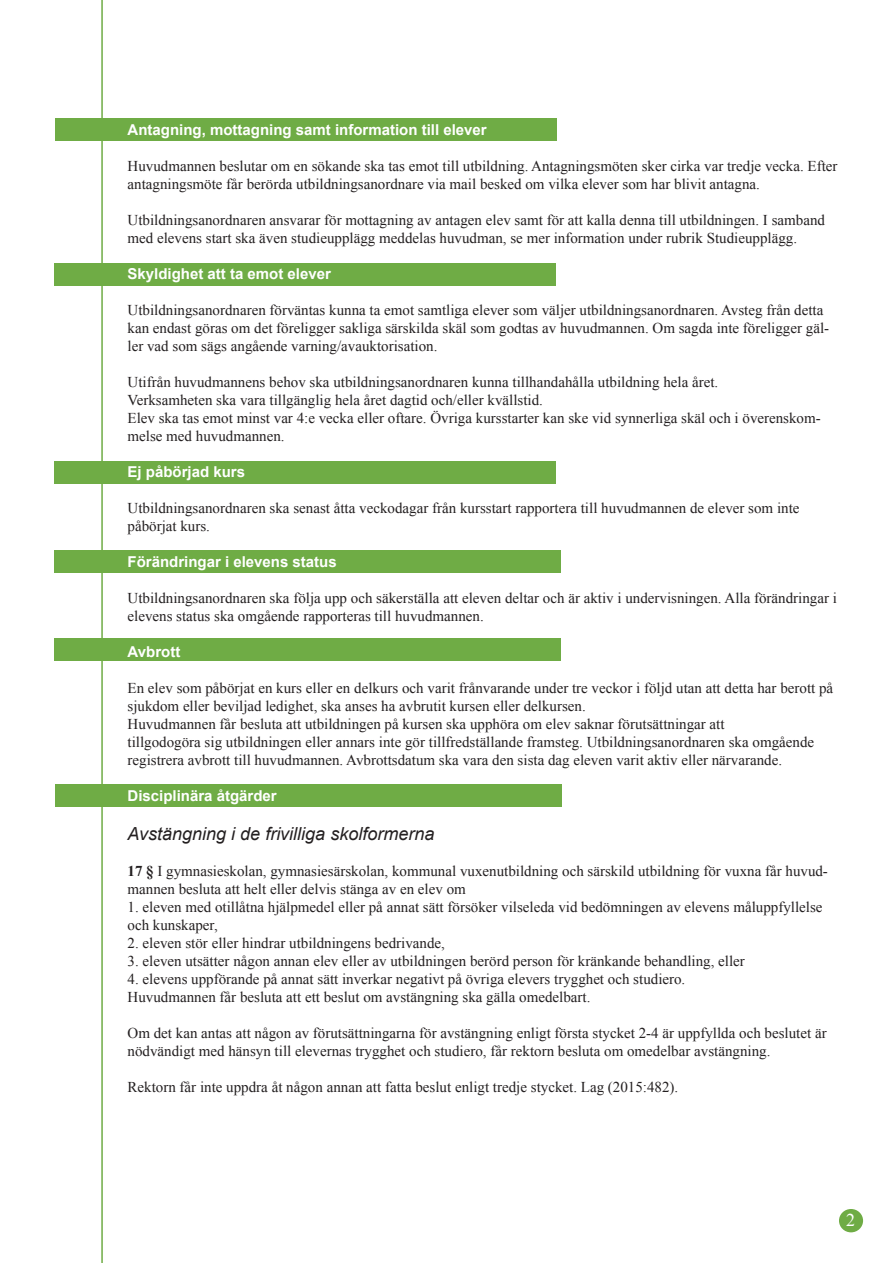
<style>
.page{position:relative;width:893px;height:1263px;background:#fff}
.page>*{position:absolute;margin:0;border:0;box-sizing:border-box;transform-origin:0 0}
.t1{font:italic 18px "Arial";color:#231f20}
.t2{font:18px "Times New Roman";color:#fff}
.t3{font:15px/18px "Times New Roman";color:#231f20}
.t4{font:700 15px "Arial";color:#fff}
.s1{font-weight:700}
</style>
<div class="page">
<div style="left:56px;top:784px;width:506px;height:22px;background:#6fac45"></div>
<div style="left:54px;top:638px;width:506px;height:23px;background:#6fac45"></div>
<div style="left:54px;top:550px;width:506px;height:23px;background:#6fac45"></div>
<div style="left:54px;top:462px;width:502px;height:22px;background:#6fac45"></div>
<div style="left:55px;top:118px;width:502px;height:23px;background:#6fac45"></div>
<div style="left:54px;top:263px;width:502px;height:22px;background:#6fac45"></div>
<hr style="left:101px;top:0;width:2px;height:1263px;background:#6fac45">
<div style="left:839px;top:1209px;width:24px;height:23px;background:#6fac45;border-radius:50%"></div>
<p class="t4" style="left:128px;top:120px;width:361px">Antagning, mottagning samt information till elever</p>
<p class="t3" style="left:128px;top:156px;width:711px">Huvudmannen beslutar om en sökande ska tas emot till utbildning. Antagningsmöten sker cirka var tredje vecka. Efter antagningsmöte får berörda utbildningsanordnare via mail besked om vilka elever som har blivit antagna.</p>
<p class="t3" style="left:128px;top:210px;width:699px">Utbildningsanordnaren ansvarar för mottagning av antagen elev samt för att kalla denna till utbildningen. I samband med elevens start ska även studieupplägg meddelas huvudman, se mer information under rubrik Studieupplägg.</p>
<p class="t4" style="left:128px;top:264px;width:205px">Skyldighet att ta emot elever</p>
<p class="t3" style="left:128px;top:300px;width:703px">Utbildningsanordnaren förväntas kunna ta emot samtliga elever som väljer utbildningsanordnaren. Avsteg från detta kan endast göras om det föreligger sakliga särskilda skäl som godtas av huvudmannen. Om sagda inte föreligger gäl&shy;ler vad som sägs angående varning/avauktorisation.</p>
<p class="t3" style="left:128px;top:372px;width:695px">Utifrån huvudmannens behov ska utbildningsanordnaren kunna tillhandahålla utbildning hela året.<br>Verksamheten ska vara tillgänglig hela året dagtid och/eller kvällstid.<br>Elev ska tas emot minst var 4:e vecka eller oftare. Övriga kursstarter kan ske vid synnerliga skäl och i överenskom&shy;melse med huvudmannen.</p>
<p class="t4" style="left:128px;top:462px;width:119px">Ej påbörjad kurs</p>
<p class="t3" style="left:128px;top:498px;width:673px">Utbildningsanordnaren ska senast åtta veckodagar från kursstart rapportera till huvudmannen de elever som inte påbörjat kurs.</p>
<p class="t4" style="left:128px;top:552px;width:211px">Förändringar i elevens status</p>
<p class="t3" style="left:128px;top:588px;width:711px">Utbildningsanordnaren ska följa upp och säkerställa att eleven deltar och är aktiv i undervisningen. Alla förändringar i elevens status ska omgående rapporteras till huvudmannen.</p>
<p class="t4" style="left:128px;top:642px;width:54px">Avbrott</p>
<p class="t3" style="left:128px;top:678px;width:707px">En elev som påbörjat en kurs eller en delkurs och varit frånvarande under tre veckor i följd utan att detta har berott på sjukdom eller beviljad ledighet, ska anses ha avbrutit kursen eller delkursen.<br>Huvudmannen får besluta att utbildningen på kursen ska upphöra om elev saknar förutsättningar att<br>tillgodogöra sig utbildningen eller annars inte gör tillfredställande framsteg. Utbildningsanordnaren ska omgående registrera avbrott till huvudmannen. Avbrottsdatum ska vara den sista dag eleven varit aktiv eller närvarande.</p>
<p class="t4" style="left:128px;top:786px;width:151px">Disciplinära åtgärder</p>
<p class="t1" style="left:128px;top:822px;width:308px">Avstängning i de frivilliga skolformerna</p>
<p class="t3" style="left:128px;top:862px;width:702px"><span class="s1">17 §</span> I gymnasieskolan, gymnasiesärskolan, kommunal vuxenutbildning och särskild utbildning för vuxna får huvud&shy;mannen besluta att helt eller delvis stänga av en elev om</p>
<p class="t3" style="left:128px;top:898px;width:696px">1. eleven med otillåtna hjälpmedel eller på annat sätt försöker vilseleda vid bedömningen av elevens måluppfyllelse och kunskaper,</p>
<p class="t3" style="left:128px;top:934px;width:319px">2. eleven stör eller hindrar utbildningens bedrivande,</p>
<p class="t3" style="left:128px;top:952px;width:619px">3. eleven utsätter någon annan elev eller av utbildningen berörd person för kränkande behandling, eller</p>
<p class="t3" style="left:128px;top:970px;width:559px">4. elevens uppförande på annat sätt inverkar negativt på övriga elevers trygghet och studiero.<br>Huvudmannen får besluta att ett beslut om avstängning ska gälla omedelbart.</p>
<p class="t3" style="left:128px;top:1024px;width:701px">Om det kan antas att någon av förutsättningarna för avstängning enligt första stycket 2-4 är uppfyllda och beslutet är nödvändigt med hänsyn till elevernas trygghet och studiero, får rektorn besluta om omedelbar avstängning.</p>
<p class="t3" style="left:128px;top:1078px;width:552px">Rektorn får inte uppdra åt någon annan att fatta beslut enligt tredje stycket. Lag (2015:482).</p>
<p class="t2" style="left:846px;top:1207px;width:10px">2</p>
</div>
